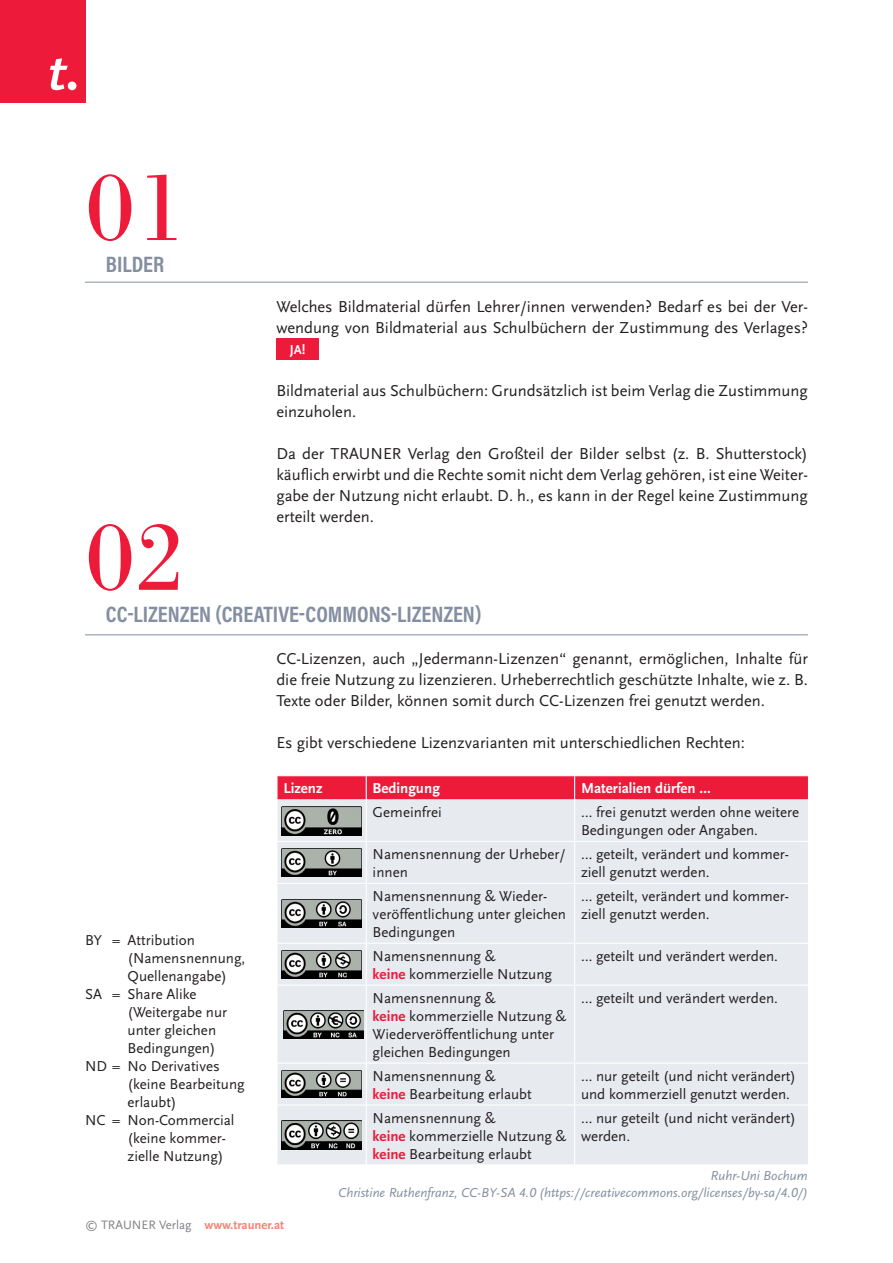
<style>
.page{position:relative;width:893px;height:1263px;background:#fff}
.page>*{position:absolute;margin:0;border:0;box-sizing:border-box;transform-origin:0 0}
.t1{font:100.05px "Bodoni URW";color:#ed1a3a}
.t2{font:700 22.5px "Acumin Pro Cond";letter-spacing:-.005em;color:#848fa1}
.t3{font:16.5px/21px "Scala Sans LF";color:#231f20}
.t4{font:15px/18px "Scala Sans LF";color:#231f20}
.t5{font:700 15px "Scala Sans LF";color:#fff}
.t6{font:italic 13.5px/16.5px "Scala Sans LF";color:#848fa1;text-align:right}
.t7{font:700 13.5px "Scala Sans LF";color:#fff}
.t8{font:12.75px "Scala Sans LF";color:#808285}
.s1{font-weight:700;color:#ed1a3a}
.s2{font-weight:700;color:#f48475}
</style>
<div class="page">
<div style="left:0;top:0;width:85px;height:102px;background:#ed1a3a"></div>
<svg style="left:50px;top:58px;width:18px;height:32px"></svg>
<div style="left:68px;top:81px;width:8px;height:9px;background:#fff;border-radius:50%"></div>
<div style="left:276px;top:339px;width:43px;height:21px;background:#ed1a3a"></div>
<hr style="left:85px;top:282px;width:723px;height:1px;background:#848fa1">
<hr style="left:85px;top:634px;width:723px;height:1px;background:#848fa1">
<div style="left:278px;top:799px;width:530px;height:365px;background:#e7eaef"></div>
<div style="left:277px;top:776px;width:532px;height:23px;background:#ed1a3a"></div>
<hr style="left:366px;top:799px;width:1px;height:42px;background:#fff">
<hr style="left:574px;top:799px;width:1px;height:42px;background:#fff">
<hr style="left:276px;top:841px;width:90px;height:1px;background:#fff">
<hr style="left:366px;top:841px;width:209px;height:1px;background:#fff">
<hr style="left:366px;top:842px;width:1px;height:41px;background:#fff">
<hr style="left:575px;top:841px;width:234px;height:1px;background:#fff">
<hr style="left:574px;top:842px;width:1px;height:41px;background:#fff">
<hr style="left:276px;top:883px;width:90px;height:1px;background:#fff">
<hr style="left:366px;top:883px;width:209px;height:1px;background:#fff">
<hr style="left:366px;top:884px;width:1px;height:59px;background:#fff">
<hr style="left:575px;top:883px;width:234px;height:1px;background:#fff">
<hr style="left:574px;top:884px;width:1px;height:59px;background:#fff">
<hr style="left:276px;top:943px;width:90px;height:1px;background:#fff">
<hr style="left:366px;top:943px;width:209px;height:1px;background:#fff">
<hr style="left:366px;top:944px;width:1px;height:40px;background:#fff">
<hr style="left:575px;top:943px;width:234px;height:1px;background:#fff">
<hr style="left:574px;top:944px;width:1px;height:40px;background:#fff">
<hr style="left:276px;top:984px;width:90px;height:2px;background:#fff">
<hr style="left:366px;top:984px;width:209px;height:2px;background:#fff">
<hr style="left:366px;top:986px;width:1px;height:76px;background:#fff">
<hr style="left:575px;top:984px;width:234px;height:2px;background:#fff">
<hr style="left:574px;top:986px;width:1px;height:76px;background:#fff">
<hr style="left:276px;top:1062px;width:90px;height:2px;background:#fff">
<hr style="left:366px;top:1062px;width:209px;height:2px;background:#fff">
<hr style="left:366px;top:1064px;width:1px;height:40px;background:#fff">
<hr style="left:575px;top:1062px;width:234px;height:2px;background:#fff">
<hr style="left:574px;top:1064px;width:1px;height:40px;background:#fff">
<hr style="left:276px;top:1104px;width:90px;height:1px;background:#fff">
<hr style="left:366px;top:1104px;width:209px;height:1px;background:#fff">
<hr style="left:366px;top:1105px;width:1px;height:59px;background:#fff">
<hr style="left:575px;top:1104px;width:234px;height:1px;background:#fff">
<hr style="left:574px;top:1105px;width:1px;height:59px;background:#fff">
<img style="left:281px;top:807px;width:81px;height:28px">
<img style="left:282px;top:848px;width:79px;height:28px">
<img style="left:281px;top:899px;width:81px;height:28px">
<img style="left:281px;top:950px;width:81px;height:28px">
<img style="left:283px;top:1010px;width:81px;height:28px">
<img style="left:282px;top:1070px;width:79px;height:28px">
<img style="left:281px;top:1121px;width:81px;height:28px">
<h1 class="t1" style="left:85px;top:148px;width:102px">01</h1>
<h2 class="t2" style="left:106px;top:249px;width:60px">BILDER</h2>
<h1 class="t1" style="left:85px;top:498px;width:102px">02</h1>
<p class="t3" style="left:276px;top:296px;width:533px">Welches Bildmaterial dürfen Lehrer/innen verwenden? Bedarf es bei der Ver&shy;wendung von Bildmaterial aus Schulbüchern der Zustimmung des Verlages?</p>
<p class="t7" style="left:290px;top:342px;width:17px">JA!</p>
<p class="t3" style="left:276px;top:380px;width:533px">Bildmaterial aus Schulbüchern: Grundsätzlich ist beim Verlag die Zustimmung einzuholen.</p>
<p class="t3" style="left:276px;top:443px;width:533px;text-align:justify">Da der TRAUNER Verlag den Großteil der Bilder selbst (z. B. Shutterstock) käuflich erwirbt und die Rechte somit nicht dem Verlag gehören, ist eine Weiter&shy;gabe der Nutzung nicht erlaubt. D. h., es kann in der Regel keine Zustimmung erteilt werden.</p>
<h2 class="t2" style="left:106px;top:599px;width:377px">CC-LIZENZEN (CREATIVE-COMMONS-LIZENZEN)</h2>
<p class="t4" style="left:85px;top:931px;width:112px">BY = Attribution</p>
<p class="t4" style="left:128px;top:949px;width:119px">(Namensnennung,</p>
<p class="t4" style="left:128px;top:967px;width:101px">Quellenangabe)</p>
<p class="t4" style="left:85px;top:985px;width:113px">SA = Share Alike</p>
<p class="t4" style="left:128px;top:1003px;width:101px">(Weitergabe nur</p>
<p class="t4" style="left:128px;top:1021px;width:90px">unter gleichen</p>
<p class="t4" style="left:128px;top:1039px;width:90px">Bedingungen)</p>
<p class="t4" style="left:85px;top:1057px;width:136px">ND = No Derivatives</p>
<p class="t4" style="left:128px;top:1075px;width:119px">(keine Bearbeitung</p>
<p class="t4" style="left:128px;top:1093px;width:50px">erlaubt)</p>
<p class="t4" style="left:85px;top:1111px;width:151px">NC = Non-Commercial</p>
<p class="t4" style="left:128px;top:1129px;width:100px">(keine kommer-</p>
<p class="t4" style="left:128px;top:1147px;width:97px">zielle Nutzung)</p>
<p class="t3" style="left:276px;top:649px;width:533px;text-align:justify">CC-Lizenzen, auch „Jedermann-Lizenzen“ genannt, ermöglichen, Inhalte für die freie Nutzung zu lizenzieren. Urheberrechtlich geschützte Inhalte, wie z. B.<br>Texte oder Bilder, können somit durch CC-Lizenzen frei genutzt werden.</p>
<p class="t3" style="left:276px;top:733px;width:470px">Es gibt verschiedene Lizenzvarianten mit unterschiedlichen Rechten:</p>
<p class="t5" style="left:283px;top:780px;width:41px">Lizenz</p>
<p class="t5" style="left:373px;top:780px;width:69px">Bedingung</p>
<p class="t5" style="left:581px;top:780px;width:131px">Materialien dürfen …</p>
<p class="t4" style="left:373px;top:803px;width:71px">Gemeinfrei</p>
<p class="t4" style="left:581px;top:803px;width:220px">… frei genutzt werden ohne weitere<br>Bedingungen oder Angaben.</p>
<p class="t4" style="left:373px;top:845px;width:195px">Namensnennung der Urheber/ innen</p>
<p class="t4" style="left:581px;top:845px;width:210px">… geteilt, verändert und kommer&shy;ziell genutzt werden.</p>
<p class="t4" style="left:373px;top:887px;width:195px">Namensnennung &amp; Wieder&shy;veröffentlichung unter gleichen<br>Bedingungen</p>
<p class="t4" style="left:581px;top:887px;width:210px">… geteilt, verändert und kommer&shy;ziell genutzt werden.</p>
<p class="t4" style="left:373px;top:947px;width:181px">Namensnennung &amp;<br><span class="s1">keine</span> kommerzielle Nutzung</p>
<p class="t4" style="left:581px;top:947px;width:198px">… geteilt und verändert werden.</p>
<p class="t4" style="left:373px;top:989px;width:195px">Namensnennung &amp;<br><span class="s1">keine</span> kommerzielle Nutzung &amp;<br>Wiederveröffentlichung unter gleichen Bedingungen</p>
<p class="t4" style="left:581px;top:989px;width:198px">… geteilt und verändert werden.</p>
<p class="t4" style="left:373px;top:1067px;width:161px">Namensnennung &amp; <span class="s1">keine</span> Bearbeitung erlaubt</p>
<p class="t4" style="left:581px;top:1067px;width:216px">… nur geteilt (und nicht verändert) und kommerziell genutzt werden.</p>
<p class="t4" style="left:373px;top:1109px;width:195px">Namensnennung &amp;<br><span class="s1">keine</span> kommerzielle Nutzung &amp; <span class="s1">keine</span> Bearbeitung erlaubt</p>
<p class="t4" style="left:581px;top:1109px;width:216px">… nur geteilt (und nicht verändert) werden.</p>
<p class="t6" style="left:338px;top:1168px;width:471px">Ruhr-Uni Bochum<br>Christine Ruthenfranz, CC-BY-SA 4.0 (https://creativecommons.org/licenses/by-sa/4.0/)</p>
<p class="t8" style="left:85px;top:1218px;width:200px">© TRAUNER Verlag <span class="s2">www.trauner.at</span></p>
</div>
